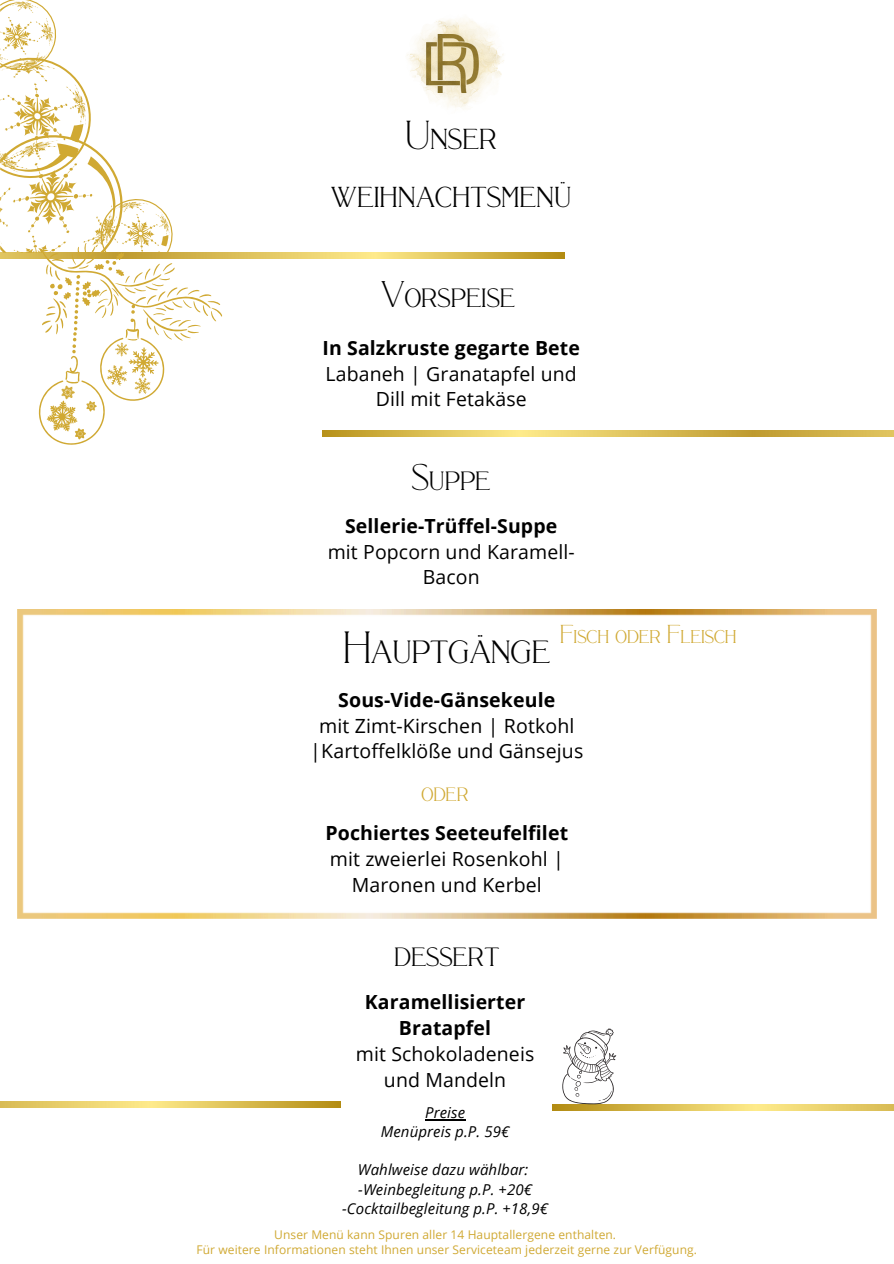
<style>
.page{position:relative;width:894px;height:1264px;background:#fff}
.page>*{position:absolute;margin:0;border:0;box-sizing:border-box;transform-origin:0 0}
.t1{font:46.8px "Bollent";color:#000}
.t2{font:42px/58.5px "Bollent";color:#000;text-align:center}
.t3{font:38.55px "Bollent";color:#000}
.t4{font:28.05px "Bollent";color:#d0a933}
.t5{font:26.85px "Bollent";color:#d0a933}
.t6{font:19.5px/25.8px "Open Sans";letter-spacing:.005em;color:#000;text-align:center}
.t7{font:italic 15px/19.2px "Open Sans";letter-spacing:.005em;color:#000;text-align:center}
.t8{font:12px "Open Sans";letter-spacing:.005em;color:#d0a933}
.s1{font-weight:700}
</style>
<div class="page">
<img style="left:407px;top:19px;width:97px;height:89px">
<img style="left:227px;top:253px;width:337px;height:5px">
<img style="left:322px;top:430px;width:571px;height:6px">
<img style="left:17px;top:609px;width:859px;height:309px">
<img style="left:0;top:1101px;width:341px;height:6px">
<hr style="left:425px;top:1119px;width:40px;height:1px;background:#000">
<img style="left:553px;top:1104px;width:340px;height:5px">
<svg style="left:562px;top:1028px;width:53px;height:76px"></svg>
<svg style="left:0;top:0;width:227px;height:445px"></svg>
<p class="t2" style="left:331px;top:106px;width:242px">Unser weihnachtsmenü</p>
<h1 class="t3" style="left:381px;top:271px;width:135px">Vorspeise</h1>
<h3 class="t6" style="left:322px;top:334px;width:259px"><span class="s1">In Salzkruste gegarte Bete<br></span>Labaneh | Granatapfel und<br>Dill mit Fetakäse</h3>
<h4 class="t3" style="left:412px;top:454px;width:80px">Suppe</h4>
<h3 class="t6" style="left:327px;top:512px;width:248px"><span class="s1">Sellerie-Trüffel-Suppe </span>mit Popcorn und Karamell-<br>Bacon</h3>
<h4 class="t1" style="left:343px;top:619px;width:208px">Hauptgänge</h4>
<h2 class="t5" style="left:560px;top:617px;width:178px">Fisch oder Fleisch</h2>
<h4 class="t6" style="left:310px;top:686px;width:274px"><span class="s1">Sous-Vide-Gänsekeule<br></span>mit Zimt-Kirschen | Rotkohl |Kartoffelklöße und Gänsejus</h4>
<p class="t4" style="left:421px;top:774px;width:49px">oder</p>
<p class="t6" style="left:325px;top:820px;width:244px"><span class="s1">Pochiertes Seeteufelfilet </span>mit zweierlei Rosenkohl |<br>Maronen und Kerbel</p>
<h5 class="t3" style="left:394px;top:930px;width:107px">dessert</h5>
<h5 class="t6" style="left:356px;top:988px;width:180px"><span class="s1">Karamellisierter<br>Bratapfel<br></span>mit Schokoladeneis und Mandeln</h5>
<p class="t7" style="left:380px;top:1102px;width:130px">Preise<br>Menüpreis p.P. 59€</p>
<h2 class="t7" style="left:357px;top:1159px;width:176px;text-align:left">Wahlweise dazu wählbar: -Weinbegleitung p.P. +20€</h2>
<h4 class="t7" style="left:342px;top:1198px;width:207px">-Cocktailbegleitung p.P. +18,9€</h4>
<h2 class="t8" style="left:274px;top:1225px;width:343px">Unser Menü kann Spuren aller 14 Hauptallergene enthalten.</h2>
<p class="t8" style="left:196px;top:1240px;width:502px">Für weitere Informationen steht Ihnen unser Serviceteam jederzeit gerne zur Verfügung.</p>
</div>
